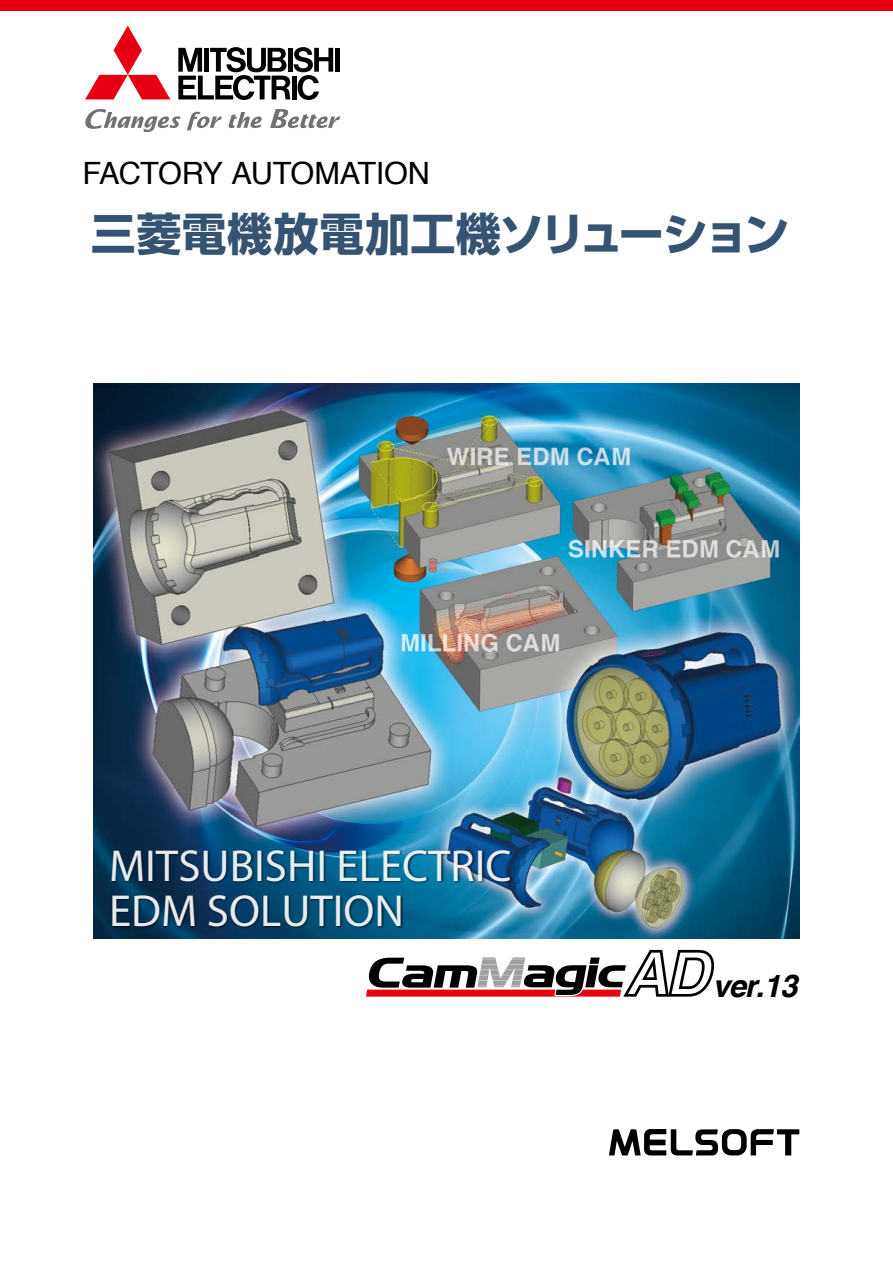
<style>
.page{position:relative;width:893px;height:1263px;background:#fff}
.page>*{position:absolute;margin:0;border:0;box-sizing:border-box;transform-origin:0 0}
.t1{font:45px/45px "Myriad Pro";color:#fff}
.t2{font:700 45px "Shin Go Pro";color:#375372}
.t3{font:italic 700 31.2px "Helvetica";color:#000}
.t4{font:30.75px "Helvetica";letter-spacing:-.02em;color:#000}
</style>
<div class="page">
<div style="left:0;top:0;width:893px;height:10px;background:#e60012"></div>
<svg style="left:187px;top:112px;width:35px;height:18px"></svg>
<svg style="left:270px;top:109px;width:70px;height:19px"></svg>
<svg style="left:85px;top:109px;width:96px;height:23px"></svg>
<svg style="left:229px;top:112px;width:33px;height:16px"></svg>
<svg style="left:85px;top:26px;width:85px;height:73px"></svg>
<div style="left:335px;top:48px;width:5px;height:24px;background:#000"></div>
<svg style="left:178px;top:47px;width:155px;height:53px"></svg>
<svg style="left:609px;top:1129px;width:190px;height:26px"></svg>
<img style="left:94px;top:384px;width:705px;height:554px">
<img style="left:107px;top:840px;width:409px;height:99px">
<svg style="left:366px;top:950px;width:348px;height:47px"></svg>
<p class="t4" style="left:83px;top:150px;width:349px">FACTORY AUTOMATION</p>
<p class="t2" style="left:91px;top:199px;width:700px">三菱電機放電加工機ソリューション</p>
<p class="t1" style="left:109px;top:842px;width:404px">MITSUBISHI ELECTRIC<br>EDM SOLUTION</p>
<p class="t3" style="left:712px;top:960px;width:87px">ver.13</p>
</div>
